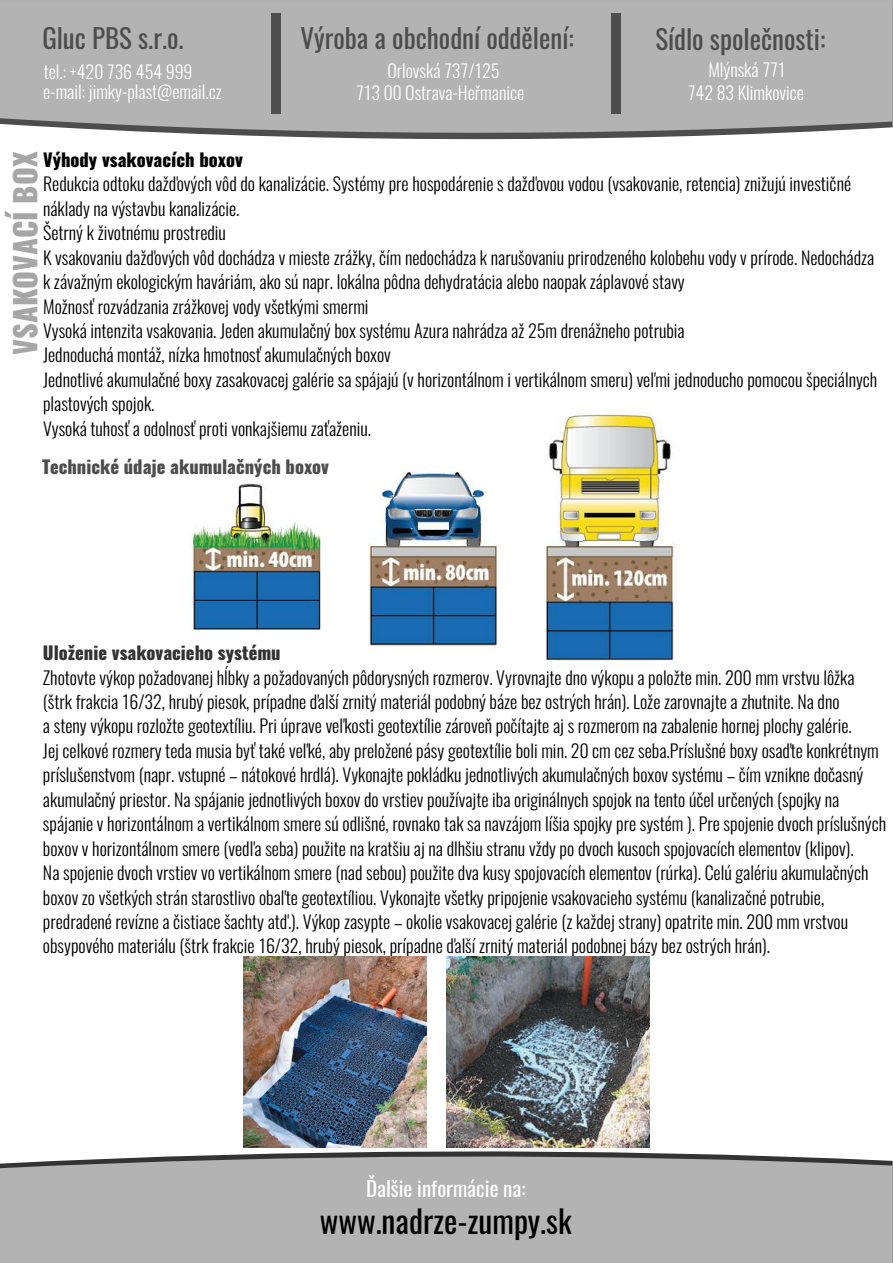
<style>
.page{position:relative;width:893px;height:1263px;background:#fff}
.page>*{position:absolute;margin:0;border:0;box-sizing:border-box;transform-origin:0 0}
.t1{font:31.65px "Oswald";color:#000}
.t2{font:800 30px "Oswald";color:rgb(77 77 77/.5)}
.t3{font:27px "Oswald";color:#4d4d4d}
.t4{font:21px "Oswald";color:#fff}
.t5{font:300 18px/24.5px "Oswald";color:#000}
.t6{font:300 18px/22.8px "Oswald";color:#fff;text-align:center}
.t7{font:800 18px "Oswald";color:#4d4d4d}
.t8{font:800 18px "Oswald";color:#333}
.t9{font:800 18px "Oswald";color:#000}
</style>
<div class="page">
<img style="left:190px;top:408px;width:485px;height:259px">
<svg style="left:0;top:0;width:893px;height:138px;background:#b0b0b0"></svg>
<div style="left:271px;top:13px;width:10px;height:101px;background:#4d4d4d"></div>
<div style="left:611px;top:13px;width:10px;height:101px;background:#4d4d4d"></div>
<img style="left:243px;top:956px;width:184px;height:191px">
<img style="left:446px;top:956px;width:204px;height:191px">
<svg style="left:243px;top:1147px;width:407px;height:5px"></svg>
<svg style="left:0;top:1152px;width:893px;height:111px;background:#afafaf"></svg>
<h3 class="t3" style="left:42px;top:19px;width:143px">Gluc PBS s.r.o.</h3>
<h3 class="t3" style="left:655px;top:20px;width:172px">Sídlo společnosti:</h3>
<p class="t6" style="left:688px;top:58px;width:118px">Mlýnská 771<br>742 83 Klimkovice</p>
<h3 class="t3" style="left:300px;top:20px;width:275px">Výroba a obchodní oddělení:</h3>
<p class="t6" style="left:356px;top:60px;width:170px;line-height:21.9px">Orlovská 737/125<br>713 00 Ostrava-Heřmanice</p>
<p class="t6" style="left:43px;top:62px;width:180px;line-height:19.6px;text-align:left">tel.: +420 736 454 999 e-mail: jimky-plast@email.cz</p>
<h2 class="t2" style="left:5px;top:355px;width:205px;rotate:-90deg">VSAKOVACÍ BOX</h2>
<p class="t9" style="left:43px;top:147px;width:201px">Výhody vsakovacích boxov</p>
<p class="t5" style="left:43px;top:172px;width:836px">Redukcia odtoku dažďových vôd do kanalizácie. Systémy pre hospodárenie s dažďovou vodou (vsakovanie, retencia) znižujú investičné náklady na výstavbu kanalizácie.<br>Šetrný k životnému prostrediu<br>K vsakovaniu dažďových vôd dochádza v mieste zrážky, čím nedochádza k narušovaniu prirodzeného kolobehu vody v prírode. Nedochádza k závažným ekologickým haváriám, ako sú napr. lokálna pôdna dehydratácia alebo naopak záplavové stavy<br>Možnosť rozvádzania zrážkovej vody všetkými smermi<br>Vysoká intenzita vsakovania. Jeden akumulačný box systému Azura nahrádza až 25m drenážneho potrubia<br>Jednoduchá montáž, nízka hmotnosť akumulačných boxov<br>Jednotlivé akumulačné boxy zasakovacej galérie sa spájajú (v horizontálnom i vertikálnom smeru) veľmi jednoducho pomocou špeciálnych plastových spojok.<br>Vysoká tuhosť a odolnosť proti vonkajšiemu zaťaženiu.</p>
<p class="t7" style="left:42px;top:454px;width:288px">Technické údaje akumulačných boxov</p>
<p class="t8" style="left:43px;top:640px;width:239px">Uloženie vsakovacieho systému</p>
<p class="t5" style="left:43px;top:665px;width:845px">Zhotovte výkop požadovanej hĺbky a požadovaných pôdorysných rozmerov. Vyrovnajte dno výkopu a položte min. 200 mm vrstvu lôžka (štrk frakcia 16/32, hrubý piesok, prípadne ďalší zrnitý materiál podobný báze bez ostrých hrán). Lože zarovnajte a zhutnite. Na dno<br>a steny výkopu rozložte geotextíliu. Pri úprave veľkosti geotextílie zároveň počítajte aj s rozmerom na zabalenie hornej plochy galérie.<br>Jej celkové rozmery teda musia byť také veľké, aby preložené pásy geotextílie boli min. 20 cm cez seba.Príslušné boxy osaďte konkrétnym príslušenstvom (napr. vstupné – nátokové hrdlá). Vykonajte pokládku jednotlivých akumulačných boxov systému – čím vznikne dočasný akumulačný priestor. Na spájanie jednotlivých boxov do vrstiev používajte iba originálnych spojok na tento účel určených (spojky na spájanie v horizontálnom a vertikálnom smere sú odlišné, rovnako tak sa navzájom líšia spojky pre systém ). Pre spojenie dvoch príslušných boxov v horizontálnom smere (vedľa seba) použite na kratšiu aj na dlhšiu stranu vždy po dvoch kusoch spojovacích elementov (klipov).<br>Na spojenie dvoch vrstiev vo vertikálnom smere (nad sebou) použite dva kusy spojovacích elementov (rúrka). Celú galériu akumulačných boxov zo všetkých strán starostlivo obaľte geotextíliou. Vykonajte všetky pripojenie vsakovacieho systému (kanalizačné potrubie, predradené revízne a čistiace šachty atď.). Výkop zasypte – okolie vsakovacej galérie (z každej strany) opatrite min. 200 mm vrstvou obsypového materiálu (štrk frakcie 16/32, hrubý piesok, prípadne ďalší zrnitý materiál podobnej bázy bez ostrých hrán).</p>
<p class="t4" style="left:366px;top:1174px;width:161px">Ďalšie informácie na:</p>
<h1 class="t1" style="left:320px;top:1200px;width:253px">www.nadrze-zumpy.sk</h1>
</div>
